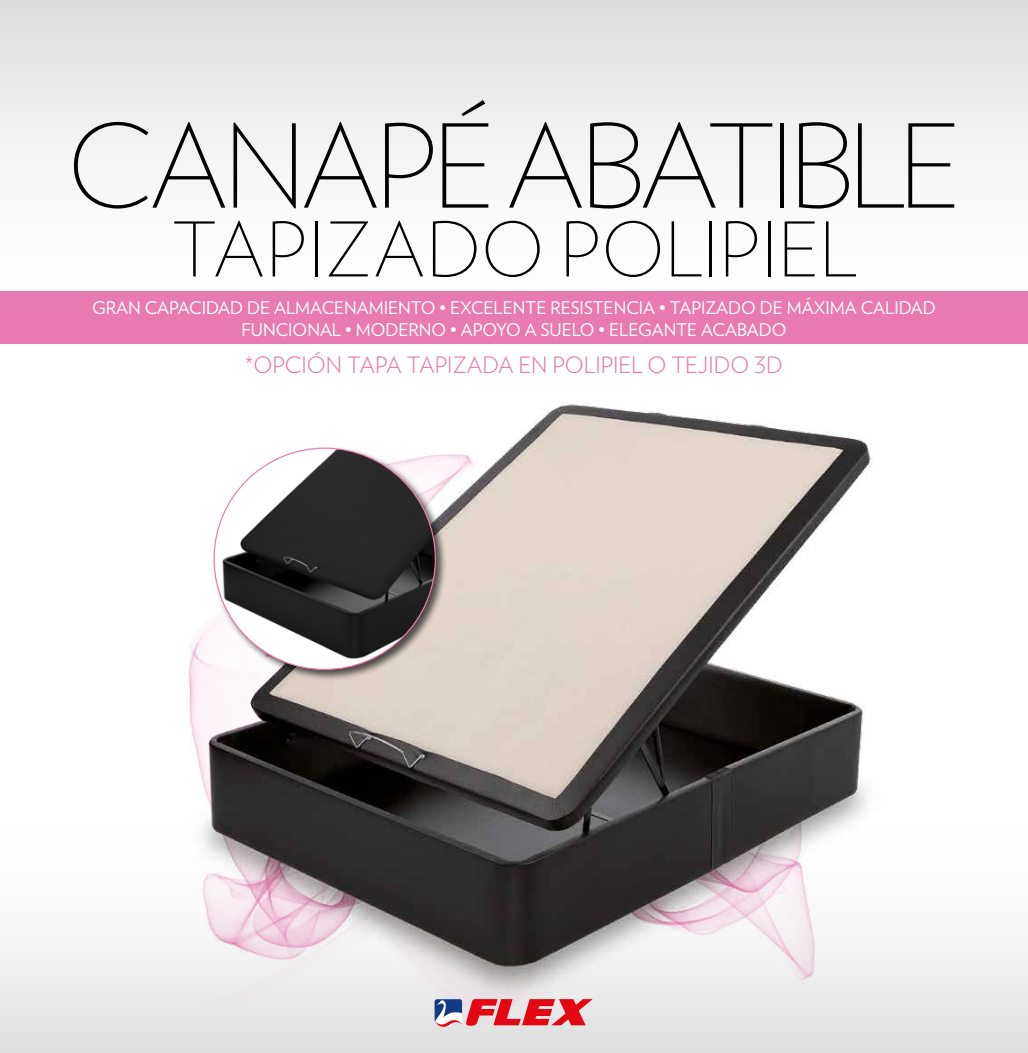
<style>
.page{position:relative;width:1028px;height:1053px;background:#fff}
.page>*{position:absolute;margin:0;border:0;box-sizing:border-box;transform-origin:0 0}
.t1{font:200 115px "Verlag";letter-spacing:-.06em;color:#000}
.t2{font:200 75px "Verlag";color:#000}
.t3{font:300 22.5px "Verlag";color:#e77aae}
.t4{font:17.5px/22.5px "Verlag";color:#fff;text-align:center}
</style>
<div class="page">
<div style="left:0;top:820px;width:1028px;height:232px;background:linear-gradient(to bottom,#fff,#e2e2e2)"></div>
<svg style="left:0;top:0;width:1028px;height:159px;fill:#eaeaea"></svg>
<div style="left:0;top:291px;width:1028px;height:53px;background:#e77aae"></div>
<img style="left:53px;top:403px;width:955px;height:602px">
<div style="left:212px;top:445px;width:235px;height:236px;background:#000;opacity:.65"></div>
<img style="left:214px;top:448px;width:221px;height:221px;border-radius:111px">
<svg style="left:434px;top:998px;width:158px;height:28px;background:#d4717d"></svg>
<h1 class="t1" style="left:67px;top:83px;width:895px">CANAPÉ ABATIBLE</h1>
<h2 class="t2" style="left:172px;top:195px;width:686px">TAPIZADO POLIPIEL</h2>
<p class="t4" style="left:92px;top:295px;width:845px">GRAN CAPACIDAD DE ALMACENAMIENTO • EXCELENTE RESISTENCIA • TAPIZADO DE MÁXIMA CALIDAD<br>FUNCIONAL • MODERNO • APOYO A SUELO • ELEGANTE ACABADO</p>
<p class="t3" style="left:245px;top:348px;width:539px">*OPCIÓN TAPA TAPIZADA EN POLIPIEL O TEJIDO 3D</p>
</div>
